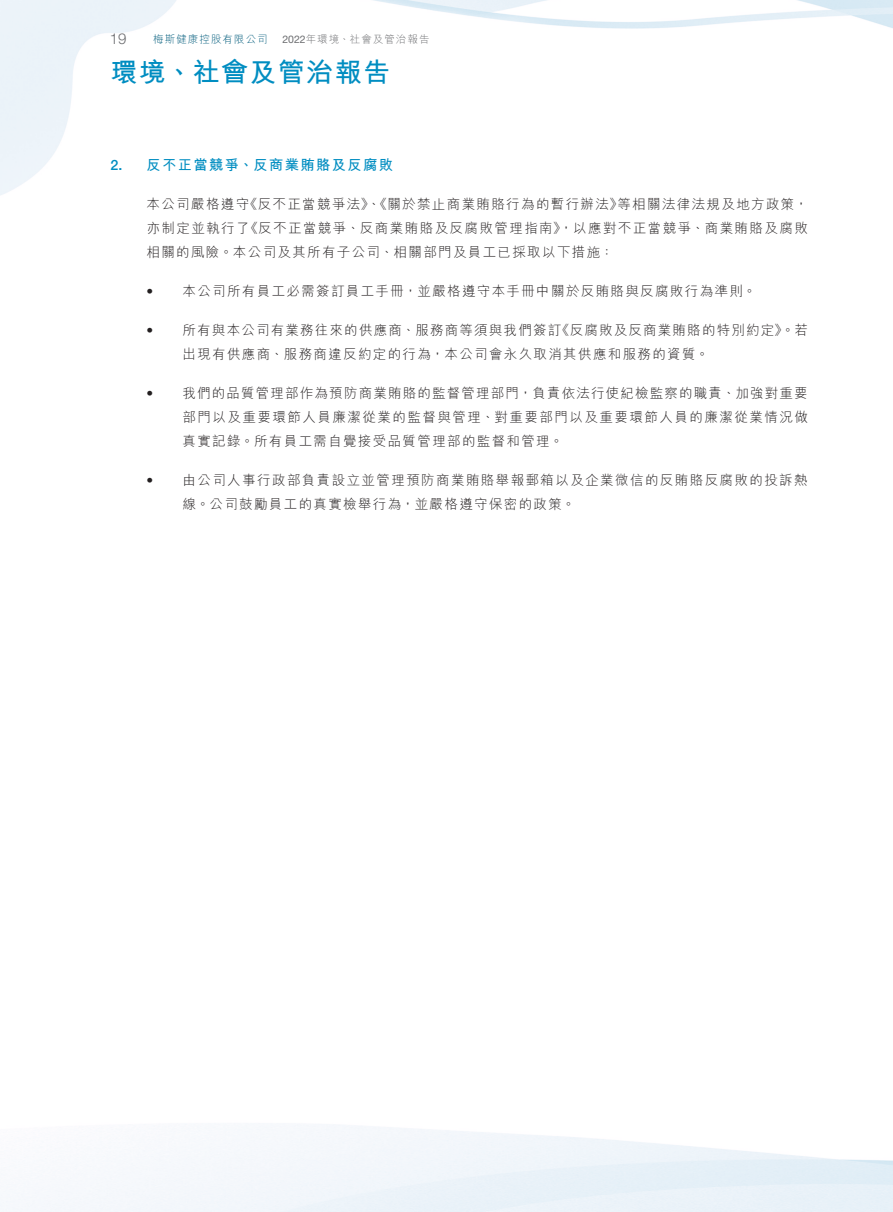
<style>
.page{position:relative;width:893px;height:1212px;background:#fff}
.page>*{position:absolute;margin:0;border:0;box-sizing:border-box;transform-origin:0 0}
.t1{font:700 27px "M Hei HK";letter-spacing:.05em;color:#008dc1}
.t2{font:300 15px "Helvetica Neue LT Std";color:#6c6d70}
._04___H2{font:700 14.25px "M Hei HK";letter-spacing:.1em;color:#008dc1}
._04___H2-2{font:500 14.25px "Helvetica Neue LT Std";color:#008dc1}
._01_Body_Text{font:300 13.5px/24px "M Hei HK";letter-spacing:.1em;color:#231f20}
._01_Body_Text-2{font:13.5px "Helvetica Neue LT Std";color:#231f20}
.t3{font:300 10.5px "M Hei HK";letter-spacing:.1em;color:#6c6d70}
.t4{font:300 10.5px "M Hei HK";letter-spacing:.1em;color:#005c7c}
.s1{font-family:"Helvetica Neue LT Std";font-weight:400}
</style>
<div class="page">
<p class="t2" style="left:110px;top:29px;width:18px">19</p>
<h1 class="t1" style="left:111px;top:52px;width:281px">環境、社會及管治報告</h1>
<p class="t3" style="left:282px;top:32px;width:149px"><span class="s1">2022</span>年環境、社會及管治報告</p>
<p class="t4" style="left:153px;top:32px;width:116px">梅斯健康控股有限公司</p>
<p class="_04___H2-2" style="left:111px;top:156px;width:13px">2.</p>
<p class="_04___H2" style="left:147px;top:154px;width:248px">反不正當競爭、反商業賄賂及反腐敗</p>
<p class="_01_Body_Text" style="left:244px;top:192px;width:380px">《反不正當競爭法》、《關於禁止商業賄賂行為的暫行辦法》</p>
<p class="_01_Body_Text" style="left:245px;top:192px;width:565px;text-indent:-98px">本公司嚴格遵守<br>《反不正當競爭、反商業賄賂及反腐敗管理指南，》以應對不正當競爭、商業賄賂及腐敗</p>
<p class="_01_Body_Text" style="left:617px;top:192px;width:192px">等相關法律法規及地方政策，</p>
<p class="_01_Body_Text" style="left:147px;top:216px;width:469px">亦制定並執行了<br>相關的風險。本公司及其所有子公司、相關部門及員工已採取以下措施：</p>
<p class="_01_Body_Text" style="left:183px;top:279px;width:575px">本公司所有員工必需簽訂員工手冊，並嚴格遵守本手冊中關於反賄賂與反腐敗行為準則。</p>
<p class="_01_Body_Text-2" style="left:147px;top:283px;width:8px">•</p>
<p class="_01_Body_Text-2" style="left:147px;top:322px;width:8px">•</p>
<p class="_01_Body_Text-2" style="left:147px;top:385px;width:8px">•</p>
<p class="_01_Body_Text-2" style="left:147px;top:472px;width:8px">•</p>
<p class="_01_Body_Text" style="left:556px;top:318px;width:253px">《反腐敗及反商業賄賂的特別約定》。若</p>
<p class="_01_Body_Text" style="left:183px;top:318px;width:380px">所有與本公司有業務往來的供應商、服務商等須與我們簽訂</p>
<p class="_01_Body_Text" style="left:183px;top:342px;width:528px">出現有供應商、服務商違反約定的行為，本公司會永久取消其供應和服務的資質。</p>
<p class="_01_Body_Text" style="left:183px;top:381px;width:627px">我們的品質管理部作為預防商業賄賂的監督管理部門，負責依法行使紀檢監察的職責、加強對重要</p>
<p class="_01_Body_Text" style="left:183px;top:405px;width:627px">部門以及重要環節人員廉潔從業的監督與管理、對重要部門以及重要環節人員的廉潔從業情況做真實記錄。所有員工需自覺接受品質管理部的監督和管理。</p>
<p class="_01_Body_Text" style="left:183px;top:468px;width:627px">由公司人事行政部負責設立並管理預防商業賄賂舉報郵箱以及企業微信的反賄賂反腐敗的投訴熱</p>
<p class="_01_Body_Text" style="left:183px;top:492px;width:394px">線。公司鼓勵員工的真實檢舉行為，並嚴格遵守保密的政策。</p>
</div>
